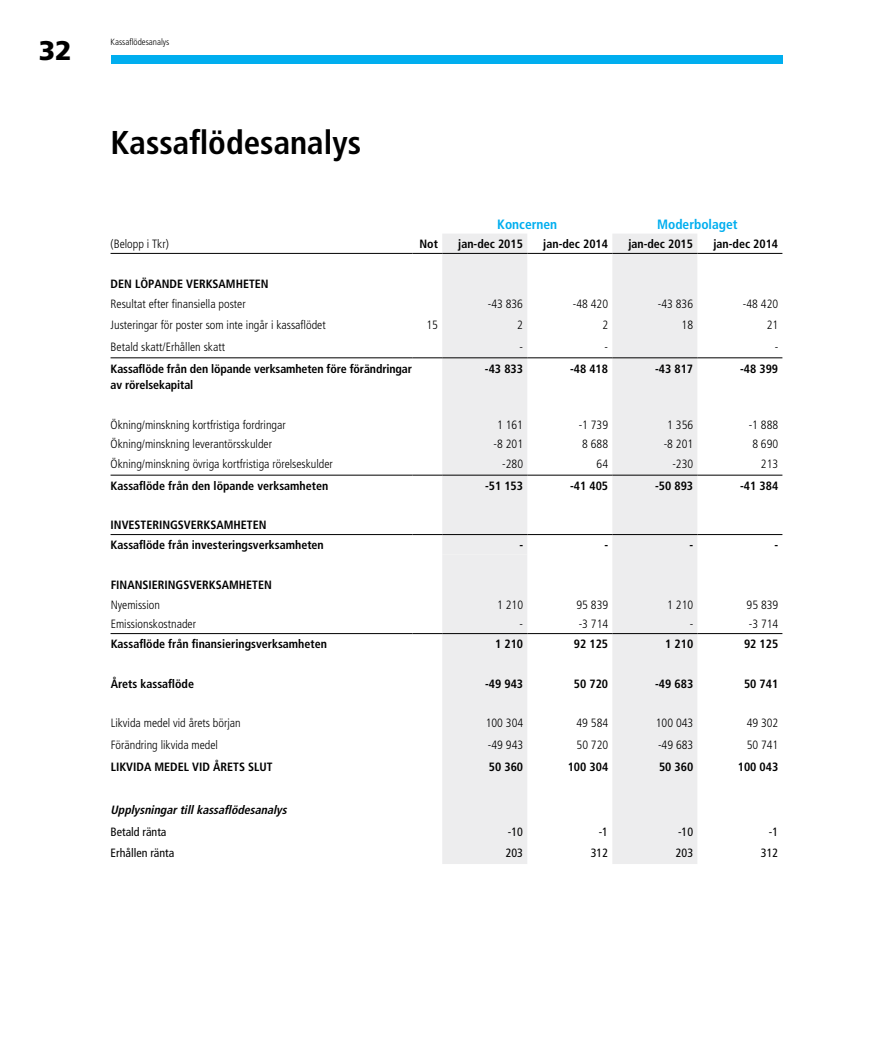
<style>
.page{position:relative;width:893px;height:1063px;background:#fff}
.page>*{position:absolute;margin:0;border:0;box-sizing:border-box;transform-origin:0 0}
.t1{font:700 condensed 33px "Frutiger";color:#000}
.t2{font:900 27px "Frutiger";color:#000}
.t3{font:700 condensed 13.5px "Frutiger";color:#00aeef}
.t4{font:300 condensed 12px "Frutiger";color:#000}
.t5{font:700 condensed 12px/16.5px "Frutiger";color:#000}
.t6{font:condensed 12px "Frutiger";color:#000}
.t7{font:italic 700 condensed 12px "Frutiger";color:#000}
.t8{font:300 condensed 9px "Frutiger";color:#000}
</style>
<div class="page">
<div style="left:111px;top:55px;width:671px;height:9px;background:#00aeef"></div>
<svg style="left:442px;top:234px;width:255px;height:630px;fill:#ededee"></svg>
<hr style="left:111px;top:358px;width:301px;height:1px;background:#000">
<hr style="left:412px;top:358px;width:30px;height:1px;background:#000">
<hr style="left:442px;top:358px;width:85px;height:1px;background:#000">
<hr style="left:527px;top:358px;width:85px;height:1px;background:#000">
<hr style="left:612px;top:358px;width:85px;height:1px;background:#000">
<hr style="left:697px;top:358px;width:85px;height:1px;background:#000">
<hr style="left:111px;top:475px;width:301px;height:1px;background:#000">
<hr style="left:412px;top:475px;width:30px;height:1px;background:#000">
<hr style="left:442px;top:475px;width:85px;height:1px;background:#000">
<hr style="left:527px;top:475px;width:85px;height:1px;background:#000">
<hr style="left:612px;top:475px;width:85px;height:1px;background:#000">
<hr style="left:697px;top:475px;width:85px;height:1px;background:#000">
<hr style="left:111px;top:534px;width:301px;height:1px;background:#000">
<hr style="left:412px;top:534px;width:30px;height:1px;background:#000">
<hr style="left:442px;top:534px;width:85px;height:1px;background:#000">
<hr style="left:527px;top:534px;width:85px;height:1px;background:#000">
<hr style="left:612px;top:534px;width:85px;height:1px;background:#000">
<hr style="left:697px;top:534px;width:85px;height:1px;background:#000">
<hr style="left:111px;top:633px;width:301px;height:1px;background:#000">
<hr style="left:412px;top:633px;width:30px;height:1px;background:#000">
<hr style="left:442px;top:633px;width:85px;height:1px;background:#000">
<hr style="left:527px;top:633px;width:85px;height:1px;background:#000">
<hr style="left:612px;top:633px;width:85px;height:1px;background:#000">
<hr style="left:697px;top:633px;width:85px;height:1px;background:#000">
<hr style="left:111px;top:253px;width:301px;height:1px;background:#000">
<hr style="left:412px;top:253px;width:30px;height:1px;background:#000">
<hr style="left:442px;top:253px;width:85px;height:1px;background:#000">
<hr style="left:527px;top:253px;width:85px;height:1px;background:#000">
<hr style="left:612px;top:253px;width:85px;height:1px;background:#000">
<hr style="left:697px;top:253px;width:85px;height:1px;background:#000">
<h2 class="t2" style="left:39px;top:34px;width:35px">32</h2>
<p class="t8" style="left:111px;top:37px;width:60px">Kassaflödesanalys</p>
<h1 class="t1" style="left:111px;top:123px;width:252px">Kassaflödesanalys</h1>
<p class="t3" style="left:497px;top:216px;width:62px">Koncernen</p>
<p class="t3" style="left:657px;top:216px;width:82px">Moderbolaget</p>
<p class="t4" style="left:111px;top:237px;width:60px">(Belopp i Tkr)</p>
<p class="t5" style="left:420px;top:236px;width:20px">Not</p>
<p class="t5" style="left:458px;top:236px;width:66px">jan-dec 2015</p>
<p class="t5" style="left:543px;top:236px;width:66px">jan-dec 2014</p>
<p class="t5" style="left:628px;top:236px;width:66px">jan-dec 2015</p>
<p class="t5" style="left:713px;top:236px;width:66px">jan-dec 2014</p>
<p class="t5" style="left:111px;top:276px;width:160px">DEN LÖPANDE VERKSAMHETEN</p>
<p class="t4" style="left:111px;top:297px;width:137px">Resultat efter finansiella poster</p>
<p class="t4" style="left:488px;top:297px;width:37px">-43 836</p>
<p class="t4" style="left:573px;top:297px;width:37px">-48 420</p>
<p class="t4" style="left:658px;top:297px;width:37px">-43 836</p>
<p class="t4" style="left:743px;top:297px;width:37px">-48 420</p>
<p class="t4" style="left:111px;top:318px;width:217px">Justeringar för poster som inte ingår i kassaflödet</p>
<p class="t4" style="left:426px;top:318px;width:13px">15</p>
<p class="t4" style="left:517px;top:318px;width:7px">2</p>
<p class="t4" style="left:602px;top:318px;width:7px">2</p>
<p class="t4" style="left:682px;top:318px;width:13px">18</p>
<p class="t4" style="left:767px;top:318px;width:13px">21</p>
<p class="t4" style="left:111px;top:340px;width:116px">Betald skatt/Erhållen skatt</p>
<p class="t4" style="left:519px;top:340px;width:5px">-</p>
<p class="t4" style="left:605px;top:340px;width:5px">-</p>
<p class="t4" style="left:775px;top:340px;width:5px">-</p>
<p class="t5" style="left:111px;top:360px;width:303px">Kassaflöde från den löpande verksamheten före förändringar av rörelsekapital</p>
<p class="t5" style="left:485px;top:360px;width:40px">-43 833</p>
<p class="t5" style="left:570px;top:360px;width:40px">-48 418</p>
<p class="t5" style="left:655px;top:360px;width:40px">-43 817</p>
<p class="t5" style="left:740px;top:360px;width:40px">-48 399</p>
<p class="t4" style="left:111px;top:418px;width:177px">Ökning/minskning kortfristiga fordringar</p>
<p class="t4" style="left:497px;top:418px;width:27px">1 161</p>
<p class="t4" style="left:579px;top:418px;width:31px">-1 739</p>
<p class="t4" style="left:667px;top:418px;width:27px">1 356</p>
<p class="t4" style="left:749px;top:418px;width:31px">-1 888</p>
<p class="t4" style="left:111px;top:437px;width:163px">Ökning/minskning leverantörsskulder</p>
<p class="t4" style="left:494px;top:437px;width:31px">-8 201</p>
<p class="t4" style="left:582px;top:437px;width:27px">8 688</p>
<p class="t4" style="left:664px;top:437px;width:31px">-8 201</p>
<p class="t4" style="left:752px;top:437px;width:27px">8 690</p>
<p class="t4" style="left:111px;top:457px;width:224px">Ökning/minskning övriga kortfristiga rörelseskulder</p>
<p class="t4" style="left:502px;top:457px;width:22px">-280</p>
<p class="t4" style="left:597px;top:457px;width:13px">64</p>
<p class="t4" style="left:672px;top:457px;width:22px">-230</p>
<p class="t4" style="left:761px;top:457px;width:19px">213</p>
<p class="t5" style="left:111px;top:477px;width:219px">Kassaflöde från den löpande verksamheten</p>
<p class="t5" style="left:485px;top:477px;width:40px">-51 153</p>
<p class="t5" style="left:570px;top:477px;width:40px">-41 405</p>
<p class="t5" style="left:655px;top:477px;width:40px">-50 893</p>
<p class="t5" style="left:740px;top:477px;width:40px">-41 384</p>
<p class="t5" style="left:111px;top:515px;width:215px;line-height:19.8px">INVESTERINGSVERKSAMHETEN<br>Kassaflöde från investeringsverksamheten</p>
<p class="t5" style="left:519px;top:537px;width:4px">-</p>
<p class="t5" style="left:111px;top:576px;width:163px">FINANSIERINGSVERKSAMHETEN</p>
<p class="t4" style="left:111px;top:598px;width:51px">Nyemission</p>
<p class="t4" style="left:497px;top:598px;width:27px">1 210</p>
<p class="t4" style="left:576px;top:598px;width:33px">95 839</p>
<p class="t4" style="left:667px;top:598px;width:27px">1 210</p>
<p class="t4" style="left:747px;top:598px;width:33px">95 839</p>
<p class="t4" style="left:111px;top:617px;width:87px">Emissionskostnader</p>
<p class="t4" style="left:520px;top:617px;width:5px">-</p>
<p class="t4" style="left:579px;top:617px;width:31px">-3 714</p>
<p class="t4" style="left:690px;top:617px;width:5px">-</p>
<p class="t4" style="left:749px;top:617px;width:31px">-3 714</p>
<p class="t5" style="left:111px;top:636px;width:218px">Kassaflöde från finansieringsverksamheten</p>
<p class="t5" style="left:495px;top:636px;width:30px">1 210</p>
<p class="t5" style="left:574px;top:636px;width:36px">92 125</p>
<p class="t5" style="left:665px;top:636px;width:30px">1 210</p>
<p class="t5" style="left:744px;top:636px;width:36px">92 125</p>
<p class="t5" style="left:111px;top:675px;width:85px">Årets kassaflöde</p>
<p class="t5" style="left:485px;top:675px;width:40px">-49 943</p>
<p class="t5" style="left:574px;top:675px;width:36px">50 720</p>
<p class="t5" style="left:655px;top:675px;width:40px">-49 683</p>
<p class="t5" style="left:744px;top:675px;width:36px">50 741</p>
<p class="t4" style="left:111px;top:717px;width:132px">Likvida medel vid årets början</p>
<p class="t4" style="left:486px;top:717px;width:39px">100 304</p>
<p class="t4" style="left:577px;top:717px;width:33px">49 584</p>
<p class="t4" style="left:656px;top:717px;width:39px">100 043</p>
<p class="t4" style="left:747px;top:717px;width:33px">49 302</p>
<p class="t4" style="left:111px;top:738px;width:109px">Förändring likvida medel</p>
<p class="t4" style="left:488px;top:738px;width:37px">-49 943</p>
<p class="t4" style="left:577px;top:738px;width:33px">50 720</p>
<p class="t4" style="left:658px;top:738px;width:37px">-49 683</p>
<p class="t4" style="left:747px;top:738px;width:33px">50 741</p>
<p class="t5" style="left:111px;top:758px;width:163px">LIKVIDA MEDEL VID ÅRETS SLUT</p>
<p class="t5" style="left:489px;top:758px;width:36px">50 360</p>
<p class="t5" style="left:568px;top:758px;width:42px">100 304</p>
<p class="t5" style="left:659px;top:758px;width:36px">50 360</p>
<p class="t5" style="left:738px;top:758px;width:42px">100 043</p>
<p class="t7" style="left:111px;top:803px;width:181px">Upplysningartillkassaflödesanalys</p>
<p class="t6" style="left:111px;top:824px;width:57px">Betald ränta</p>
<p class="t6" style="left:508px;top:824px;width:17px">-10</p>
<p class="t6" style="left:599px;top:824px;width:11px">-1</p>
<p class="t6" style="left:678px;top:824px;width:17px">-10</p>
<p class="t6" style="left:769px;top:824px;width:11px">-1</p>
<p class="t6" style="left:111px;top:846px;width:65px">Erhållen ränta</p>
<p class="t6" style="left:506px;top:846px;width:19px">203</p>
<p class="t6" style="left:591px;top:846px;width:19px">312</p>
<p class="t6" style="left:676px;top:846px;width:19px">203</p>
<p class="t6" style="left:761px;top:846px;width:19px">312</p>
</div>
